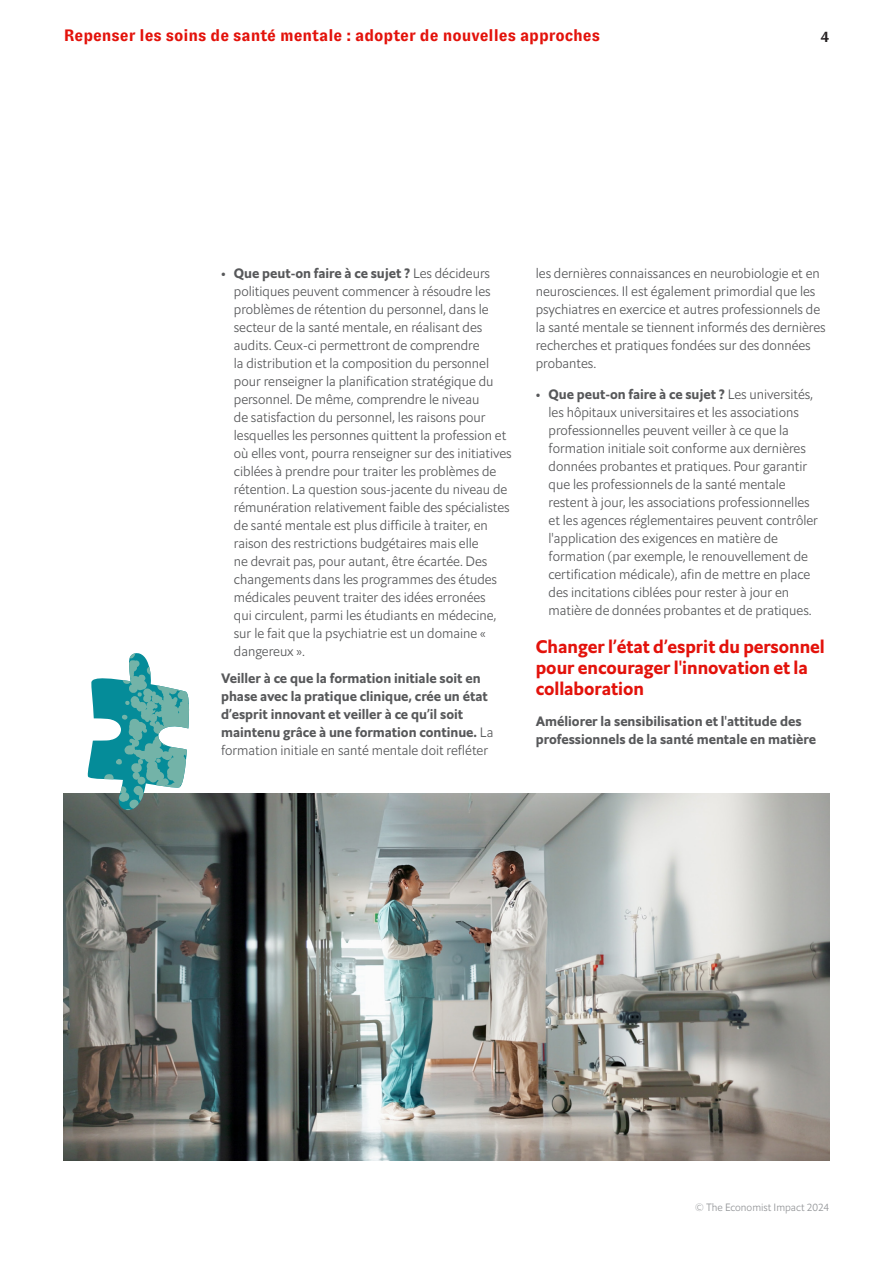
<style>
.page{position:relative;width:893px;height:1263px;background:#fff}
.page>*{position:absolute;margin:0;border:0;box-sizing:border-box;transform-origin:0 0}
._2__Page_subheader{font:18px/21px "Econ Sans Bol";color:#e3120b}
.t1{font:700 16.5px "GT Zirkon";color:#e3120b}
.t2{font:700 15px "GT Zirkon";color:#231f20}
._4__Body_text{font:13.5px/18px "Econ Sans Lig";color:#57585a}
._4__Body_text-2{font:13.5px/18px "Econ Sans Bol";color:#57585a}
.t3{font:10.5px "Econ Sans Lig";color:#939598}
.s1{font-size:14.25px}
.s2{font-family:"Econ Sans Bol"}
.s3{font-family:"Econ Sans Lig"}
</style>
<div class="page">
<img style="left:64px;top:793px;width:765px;height:368px">
<svg style="left:87px;top:653px;width:103px;height:159px"></svg>
<p class="t1" style="left:64px;top:27px;width:538px">Repenser les soins de santé mentale : adopter de nouvelles approches</p>
<p class="t2" style="left:821px;top:28px;width:10px">4</p>
<p class="_4__Body_text" style="left:234px;top:264px;width:279px;text-indent:-13px"><span class="s1">•</span> <span class="s2">Que peut-on faire à ce sujet ?</span> Les décideurs politiques peuvent commencer à résoudre les problèmes de rétention du personnel, dans le secteur de la santé mentale, en réalisant des audits. Ceux-ci permettront de comprendre<br>la distribution et la composition du personnel pour renseigner la planification stratégique du personnel. De même, comprendre le niveau<br>de satisfaction du personnel, les raisons pour lesquelles les personnes quittent la profession et où elles vont, pourra renseigner sur des initiatives ciblées à prendre pour traiter les problèmes de rétention. La question sous-jacente du niveau de rémunération relativement faible des spécialistes de santé mentale est plus difficile à traiter, en raison des restrictions budgétaires mais elle<br>ne devrait pas, pour autant, être écartée. Des changements dans les programmes des études médicales peuvent traiter des idées erronées<br>qui circulent, parmi les étudiants en médecine, sur le fait que la psychiatrie est un domaine « dangereux ».</p>
<p class="_4__Body_text-2" style="left:221px;top:669px;width:274px">Veiller à ce que la formation initiale soit en phase avec la pratique clinique, crée un état d’esprit innovant et veiller à ce qu’il soit maintenu grâce à une formation continue. <span class="s3">La formation initiale en santé mentale doit refléter</span></p>
<p class="_4__Body_text" style="left:536px;top:264px;width:291px">les dernières connaissances en neurobiologie et en neurosciences. Il est également primordial que les psychiatres en exercice et autres professionnels de la santé mentale se tiennent informés des dernières recherches et pratiques fondées sur des données probantes.</p>
<p class="_4__Body_text" style="left:549px;top:385px;width:271px;text-indent:-13px"><span class="s1">•</span> <span class="s2">Que peut-on faire à ce sujet ?</span> Les universités, les hôpitaux universitaires et les associations professionnelles peuvent veiller à ce que la formation initiale soit conforme aux dernières données probantes et pratiques. Pour garantir que les professionnels de la santé mentale restent à jour, les associations professionnelles et les agences réglementaires peuvent contrôler l'application des exigences en matière de formation (par exemple, le renouvellement de certification médicale), afin de mettre en place des incitations ciblées pour rester à jour en matière de données probantes et de pratiques.</p>
<p class="_2__Page_subheader" style="left:536px;top:636px;width:291px">Changer l’état d’esprit du personnel pour encourager l'innovation et la collaboration</p>
<p class="_4__Body_text-2" style="left:536px;top:712px;width:282px">Améliorer la sensibilisation et l'attitude des professionnels de la santé mentale en matière</p>
<p class="t3" style="left:695px;top:1201px;width:136px">© The Economist Impact 2024</p>
</div>
